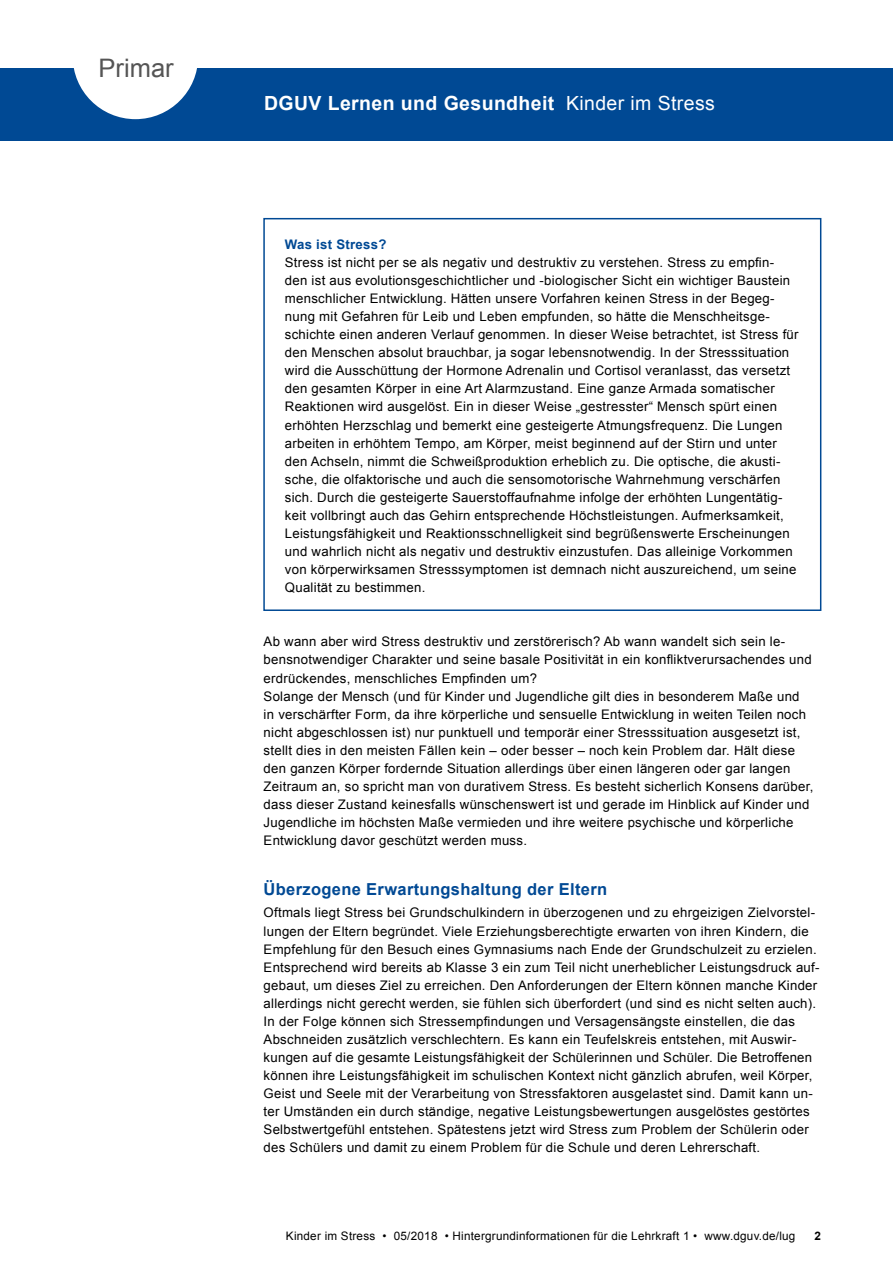
<style>
.page{position:relative;width:893px;height:1263px;background:#fff}
.page>*{position:absolute;margin:0;border:0;box-sizing:border-box;transform-origin:0 0}
.t1{font:25.5px "Arial";color:#555}
.t2{font:700 19.5px "Arial";letter-spacing:.02em;color:#fff}
.t3{font:700 16.5px "Arial";letter-spacing:.02em;color:#004994}
.t4{font:13.2px/18px "Arial";letter-spacing:.02em;color:#000}
.t5{font:700 13.2px "Arial";letter-spacing:.02em;color:#004994}
.t6{font:11.7px "Arial";letter-spacing:.02em;color:#000}
.t7{font:700 11.7px "Arial";color:#000}
.s1{font-weight:400}
</style>
<div class="page">
<div style="left:0;top:68px;width:893px;height:72px;background:#004994"></div>
<svg style="left:73px;top:68px;width:124px;height:51px"></svg>
<div style="left:263px;top:218px;width:558px;height:393px;border:2px solid #004994"></div>
<h1 class="t1" style="left:99px;top:51px;width:77px">Primar</h1>
<h2 class="t2" style="left:264px;top:90px;width:452px">DGUV Lernen und Gesundheit <span class="s1">Kinder im Stress</span></h2>
<p class="t5" style="left:285px;top:235px;width:103px">Was ist Stress?</p>
<p class="t4" style="left:285px;top:253px;width:515px">Stress ist nicht per se als negativ und destruktiv zu verstehen. Stress zu empfin&shy;den ist aus evolutionsgeschichtlicher und -biologischer Sicht ein wichtiger Baustein menschlicher Entwicklung. Hätten unsere Vorfahren keinen Stress in der Begeg&shy;nung mit Gefahren für Leib und Leben empfunden, so hätte die Menschheitsge&shy;schichte einen anderen Verlauf genommen. In dieser Weise betrachtet, ist Stress für den Menschen absolut brauchbar, ja sogar lebensnotwendig. In der Stresssituation wird die Ausschüttung der Hormone Adrenalin und Cortisol veranlasst, das versetzt den gesamten Körper in eine Art Alarmzustand. Eine ganze Armada somatischer Reaktionen wird ausgelöst. Ein in dieser Weise „gestresster“ Mensch spürt einen erhöhten Herzschlag und bemerkt eine gesteigerte Atmungsfrequenz. Die Lungen arbeiten in erhöhtem Tempo, am Körper, meist beginnend auf der Stirn und unter den Achseln, nimmt die Schweißproduktion erheblich zu. Die optische, die akusti&shy;sche, die olfaktorische und auch die sensomotorische Wahrnehmung verschärfen sich. Durch die gesteigerte Sauerstoffaufnahme infolge der erhöhten Lungentätig&shy;keit vollbringt auch das Gehirn entsprechende Höchstleistungen. Aufmerksamkeit, Leistungsfähigkeit und Reaktionsschnelligkeit sind begrüßenswerte Erscheinungen und wahrlich nicht als negativ und destruktiv einzustufen. Das alleinige Vorkommen von körperwirksamen Stresssymptomen ist demnach nicht auszureichend, um seine Qualität zu bestimmen.</p>
<p class="t4" style="left:264px;top:633px;width:551px">Ab wann aber wird Stress destruktiv und zerstörerisch? Ab wann wandelt sich sein le&shy;bensnotwendiger Charakter und seine basale Positivität in ein konfliktverursachendes und erdrückendes, menschliches Empfinden um?<br>Solange der Mensch (und für Kinder und Jugendliche gilt dies in besonderem Maße und in verschärfter Form, da ihre körperliche und sensuelle Entwicklung in weiten Teilen noch nicht abgeschlossen ist) nur punktuell und temporär einer Stresssituation ausgesetzt ist, stellt dies in den meisten Fällen kein – oder besser – noch kein Problem dar. Hält diese den ganzen Körper fordernde Situation allerdings über einen längeren oder gar langen Zeitraum an, so spricht man von durativem Stress. Es besteht sicherlich Konsens darüber, dass dieser Zustand keinesfalls wünschenswert ist und gerade im Hinblick auf Kinder und Jugendliche im höchsten Maße vermieden und ihre weitere psychische und körperliche Entwicklung davor geschützt werden muss.</p>
<p class="t3" style="left:264px;top:878px;width:345px">Überzogene Erwartungshaltung der Eltern</p>
<p class="t4" style="left:264px;top:904px;width:557px">Oftmals liegt Stress bei Grundschulkindern in überzogenen und zu ehrgeizigen Zielvorstel&shy;lungen der Eltern begründet. Viele Erziehungsberechtigte erwarten von ihren Kindern, die Empfehlung für den Besuch eines Gymnasiums nach Ende der Grundschulzeit zu erzielen.<br>Entsprechend wird bereits ab Klasse 3 ein zum Teil nicht unerheblicher Leistungsdruck auf&shy;gebaut, um dieses Ziel zu erreichen. Den Anforderungen der Eltern können manche Kinder allerdings nicht gerecht werden, sie fühlen sich überfordert (und sind es nicht selten auch).<br>In der Folge können sich Stressempfindungen und Versagensängste einstellen, die das Abschneiden zusätzlich verschlechtern. Es kann ein Teufelskreis entstehen, mit Auswir&shy;kungen auf die gesamte Leistungsfähigkeit der Schülerinnen und Schüler. Die Betroffenen können ihre Leistungsfähigkeit im schulischen Kontext nicht gänzlich abrufen, weil Körper, Geist und Seele mit der Verarbeitung von Stressfaktoren ausgelastet sind. Damit kann un&shy;ter Umständen ein durch ständige, negative Leistungsbewertungen ausgelöstes gestörtes Selbstwertgefühl entstehen. Spätestens jetzt wird Stress zum Problem der Schülerin oder des Schülers und damit zu einem Problem für die Schule und deren Lehrerschaft.</p>
<p class="t6" style="left:286px;top:1228px;width:511px">Kinder im Stress • 05/2018 • Hintergrundinformationen für die Lehrkraft 1 • www.dguv.de/lug</p>
<p class="t7" style="left:815px;top:1228px;width:8px">2</p>
</div>
